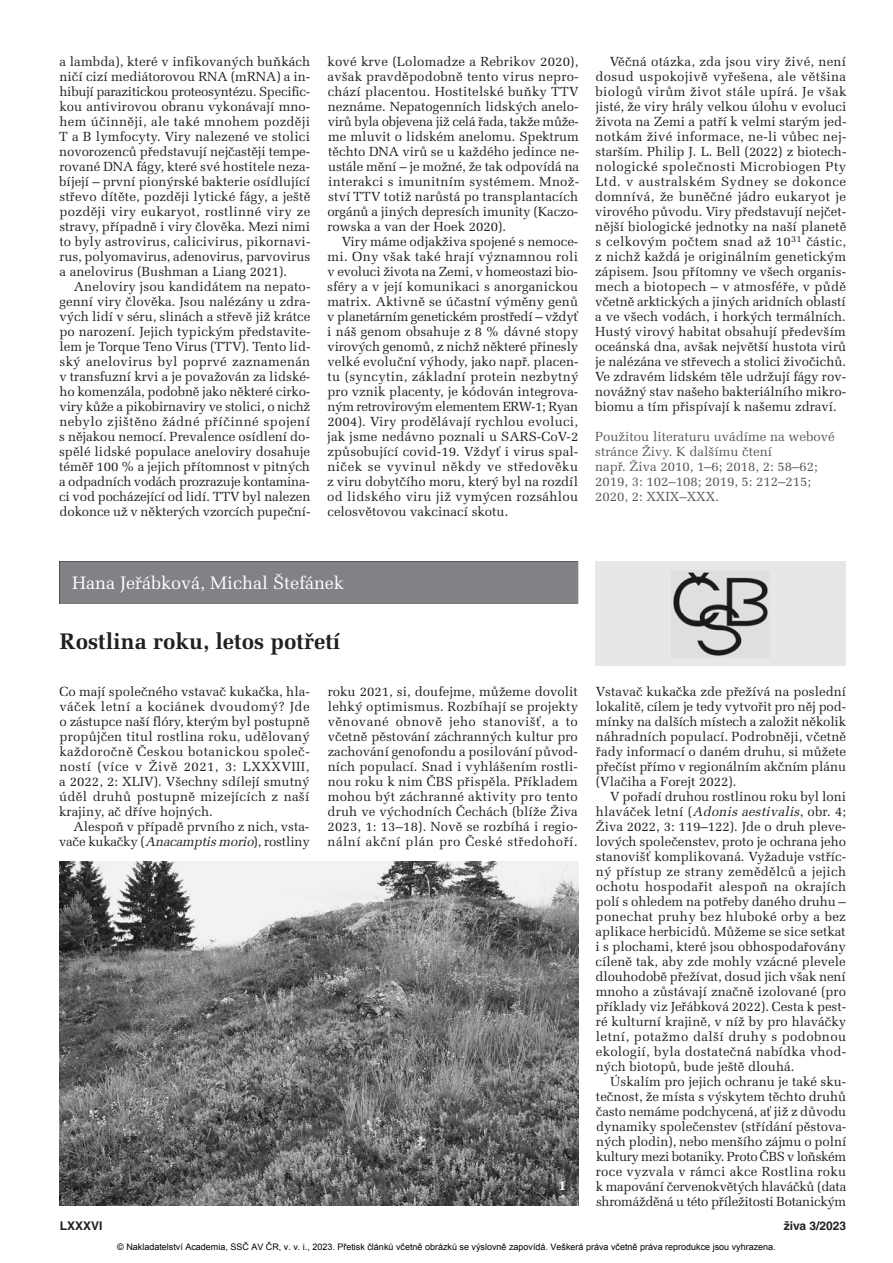
<style>
.page{position:relative;width:893px;height:1263px;background:#fff}
.page>*{position:absolute;margin:0;border:0;box-sizing:border-box;transform-origin:0 0}
.t1{font:700 22.5px "Melior CE";color:#231f20}
.t2{font:18px "Melior CE";color:#fff}
.t3{font:700 13.5px "Melior CE";color:#fff}
.t4{font:13.2px/15px "Melior CE";color:#231f20;text-align:justify}
.t5{font:13.2px/15px "Melior CE";color:#57585a}
.t6{font:700 12px "Helvetica CE";color:#231f20}
.t7{font:9px "Arial";color:#000}
.s1{font-style:italic}
</style>
<div class="page">
<div style="left:60px;top:561px;width:518px;height:43px;background:#808285"></div>
<img style="left:60px;top:861px;width:518px;height:345px">
<div style="left:595px;top:562px;width:251px;height:104px;background:#e6e7e9"></div>
<img style="left:673px;top:572px;width:95px;height:84px">
<p class="t4" style="left:59px;top:56px;width:253px">a lambda), které v infikovaných buňkách ničí cizí mediátorovou RNA (mRNA) a in - hibují parazitickou proteosyntézu. Specific&shy;kou antivirovou obranu vykonávají mno&shy;hem účinněji, ale také mnohem později T a B lymfocyty. Viry nalezené ve stolici novorozenců představují nejčastěji tempe&shy;rované DNA fágy, které své hostitele neza&shy;bíjejí – první pionýrské bakterie osídlující střevo dítěte, později lytické fágy, a ještě později viry eukaryot, rostlinné viry ze stravy, případně i viry člověka. Mezi nimi to byly astrovirus, calicivirus, pikornavi&shy;rus, polyomavirus, adenovirus, parvovirus a anelovirus (Bushman a Liang 2021).</p>
<p class="t4" style="left:59px;top:281px;width:253px;text-indent:15px">Aneloviry jsou kandidátem na nepato&shy;genní viry člověka. Jsou nalézány u zdra&shy;vých lidí v séru, slinách a střevě již krátce po narození. Jejich typickým představite&shy;lem je Torque Teno Virus (TTV). Tento lid&shy;ský anelovirus byl poprvé zaznamenán v transfuzní krvi a je považován za lidské&shy;ho komenzála, podobně jako některé cirko&shy;viry kůže a pikobirnaviry ve stolici, o nichž nebylo zjištěno žádné příčinné spojení s nějakou nemocí. Prevalence osídlení do - spělé lidské populace aneloviry dosahuje téměř 100 % a jejich přítomnost v pitných a odpadních vodách prozrazuje kontamina&shy;ci vod pocházející od lidí. TTV byl nalezen dokonce už v některých vzorcích pupeční-</p>
<p class="t4" style="left:327px;top:56px;width:253px">kové krve (Lolomadze a Rebrikov 2020), avšak pravděpodobně tento virus nepro&shy;chází placentou. Hostitelské buňky TTV neznáme. Nepatogenních lidských anelo&shy;virů byla objevena již celá řada, takže může&shy;me mluvit o lidském anelomu. Spektrum těchto DNA virů se u každého jedince ne - ustále mění – je možné, že tak odpovídá na interakci s imunitním systémem. Množ&shy;ství TTV totiž narůstá po transplantacích orgánů a jiných depresích imunity (Kaczo&shy;rowska a van der Hoek 2020).</p>
<p class="t4" style="left:327px;top:236px;width:253px;text-indent:15px">Viry máme odjakživa spojené s nemoce&shy;mi. Ony však také hrají významnou roli v evoluci života na Zemi, v homeostazi bio&shy;sféry a v její komunikaci s anorganickou matrix. Aktivně se účastní výměny genů v planetárním genetickém prostředí – vždyť i náš genom obsahuje z 8 % dávné stopy virových genomů, z nichž některé přinesly velké evoluční výhody, jako např. placen - tu (syncytin, základní protein nezbytný pro vznik placenty, je kódován integrova&shy;ným retrovirovým elementem ERW-1; Ryan 2004). Viry prodělávají rychlou evoluci, jak jsme nedávno poznali u SARS-CoV-2 způsobující covid-19. Vždyť i virus spal&shy;niček se vyvinul někdy ve středověku z viru dobytčího moru, který byl na rozdíl od lidského viru již vymýcen rozsáhlou celosvětovou vakcinací skotu.</p>
<p class="t4" style="left:595px;top:56px;width:253px;text-indent:15px">Věčná otázka, zda jsou viry živé, není dosud uspokojivě vyřešena, ale většina biologů virům život stále upírá. Je však jisté, že viry hrály velkou úlohu v evoluci života na Zemi a patří k velmi starým jed&shy;notkám živé informace, ne-li vůbec nej&shy;starším. Philip J. L. Bell (2022) z biotech&shy;nologické společnosti Microbiogen Pty Ltd. v australském Sydney se dokonce domnívá, že buněčné jádro eukaryot je virového původu. Viry představují nejčet&shy;nější biologické jednotky na naší planetě s celkovým počtem snad až 10<sup>31</sup> částic, z nichž každá je originálním genetickým zápisem. Jsou přítomny ve všech organis&shy;mech a biotopech – v atmosféře, v půdě včetně arktických a jiných aridních oblastí a ve všech vodách, i horkých termálních.<br>Hustý virový habitat obsahují především oceánská dna, avšak největší hustota virů je nalézána ve střevech a stolici živočichů.<br>Ve zdravém lidském těle udržují fágy rov&shy;novážný stav našeho bakteriálního mikro&shy;biomu a tím přispívají k našemu zdraví.</p>
<p class="t5" style="left:595px;top:431px;width:241px">Použitou literaturu uvádíme na webové stránce Živy. K dalšímu čtení<br>např. Živa 2010, 1–6; 2018, 2: 58–62;<br>2019, 3: 102–108; 2019, 5: 212–215;<br>2020, 2: XXIX–XXX.</p>
<h2 class="t2" style="left:72px;top:576px;width:273px">Hana Jeřábková, Michal Štefánek</h2>
<h1 class="t1" style="left:60px;top:633px;width:282px">Rostlina roku, letos potřetí</h1>
<p class="t4" style="left:59px;top:686px;width:252px">Co mají společného vstavač kukačka, hla&shy;váček letní a kociánek dvoudomý? Jde o zástupce naší flóry, kterým byl postupně propůjčen titul rostlina roku, udělovaný každoročně Českou botanickou společ&shy;ností (více v Živě 2021, 3: LXXXVIII, a 2022, 2: XLIV). Všechny sdílejí smutný úděl druhů postupně mizejících z naší krajiny, ač dříve hojných.</p>
<p class="t4" style="left:59px;top:821px;width:252px;text-align:right">Alespoň v případě prvního z nich, vsta&shy;vače kukačky (<span class="s1">Anacamptis morio</span>), rostliny</p>
<p class="t4" style="left:328px;top:686px;width:252px">roku 2021, si, doufejme, můžeme dovolit lehký optimismus. Rozbíhají se projekty věnované obnově jeho stanovišť, a to včetně pěstování záchranných kultur pro zachování genofondu a posilování původ&shy;ních populací. Snad i vyhlášením rostli&shy;nou roku k nim ČBS přispěla. Příkladem mohou být záchranné aktivity pro tento druh ve východních Čechách (blíže Živa 2023, 1: 13–18). Nově se rozbíhá i regio&shy;nální akční plán pro České středohoří.</p>
<p class="t4" style="left:596px;top:686px;width:252px">Vstavač kukačka zde přežívá na poslední lokalitě, cílem je tedy vytvořit pro něj pod&shy;mínky na dalších místech a založit několik náhradních populací. Podrobněji, včetně řady informací o daném druhu, si můžete přečíst přímo v regionálním akčním plánu (Vlačiha a Forejt 2022).</p>
<p class="t4" style="left:595px;top:791px;width:252px;text-indent:15px">V pořadí druhou rostlinou roku byl loni hlaváček letní (<span class="s1">Adonis aestivalis</span>, obr. 4; Živa 2022, 3: 119–122). Jde o druh pleve&shy;lových společenstev, proto je ochrana jeho stanovišť komplikovaná. Vyžaduje vstříc&shy;ný přístup ze strany zemědělců a jejich ochotu hospodařit alespoň na okrajích polí s ohledem na potřeby daného druhu – ponechat pruhy bez hluboké orby a bez aplikace herbicidů. Můžeme se sice setkat i s plochami, které jsou obhospodařovány cíleně tak, aby zde mohly vzácné plevele dlouhodobě přežívat, dosud jich však není mnoho a zůstávají značně izolované (pro příklady viz Jeřábková 2022). Cesta k pest&shy;ré kulturní krajině, v níž by pro hlaváčky letní, potažmo další druhy s podobnou ekologií, byla dostatečná nabídka vhod&shy;ných biotopů, bude ještě dlouhá.</p>
<p class="t4" style="left:596px;top:1076px;width:252px;text-indent:14px">Úskalím pro jejich ochranu je také sku&shy;tečnost, že místa s výskytem těchto druhů často nemáme podchycená, ať již z důvodu dynamiky společenstev (střídání pěstova&shy;ných plodin), nebo menšího zájmu o polní kultury mezi botaniky. Proto ČBS v loňském roce vyzvala v rámci akce Rostlina roku k mapování červenokvětých hlaváčků (data shromážděná u této příležitosti Botanickým</p>
<p class="t3" style="left:559px;top:1180px;width:9px">1</p>
<p class="t6" style="left:60px;top:1221px;width:44px">LXXXVI</p>
<p class="t6" style="left:784px;top:1221px;width:64px">živa 3/2023</p>
<p class="t7" style="left:117px;top:1241px;width:660px">© Nakladatelství Academia, SSČ AV ČR, v. v. i., 2023. Přetisk článků včetně obrázků se výslovně zapovídá. Veškerá práva včetně práva reprodukce jsou vyhrazena.</p>
</div>
